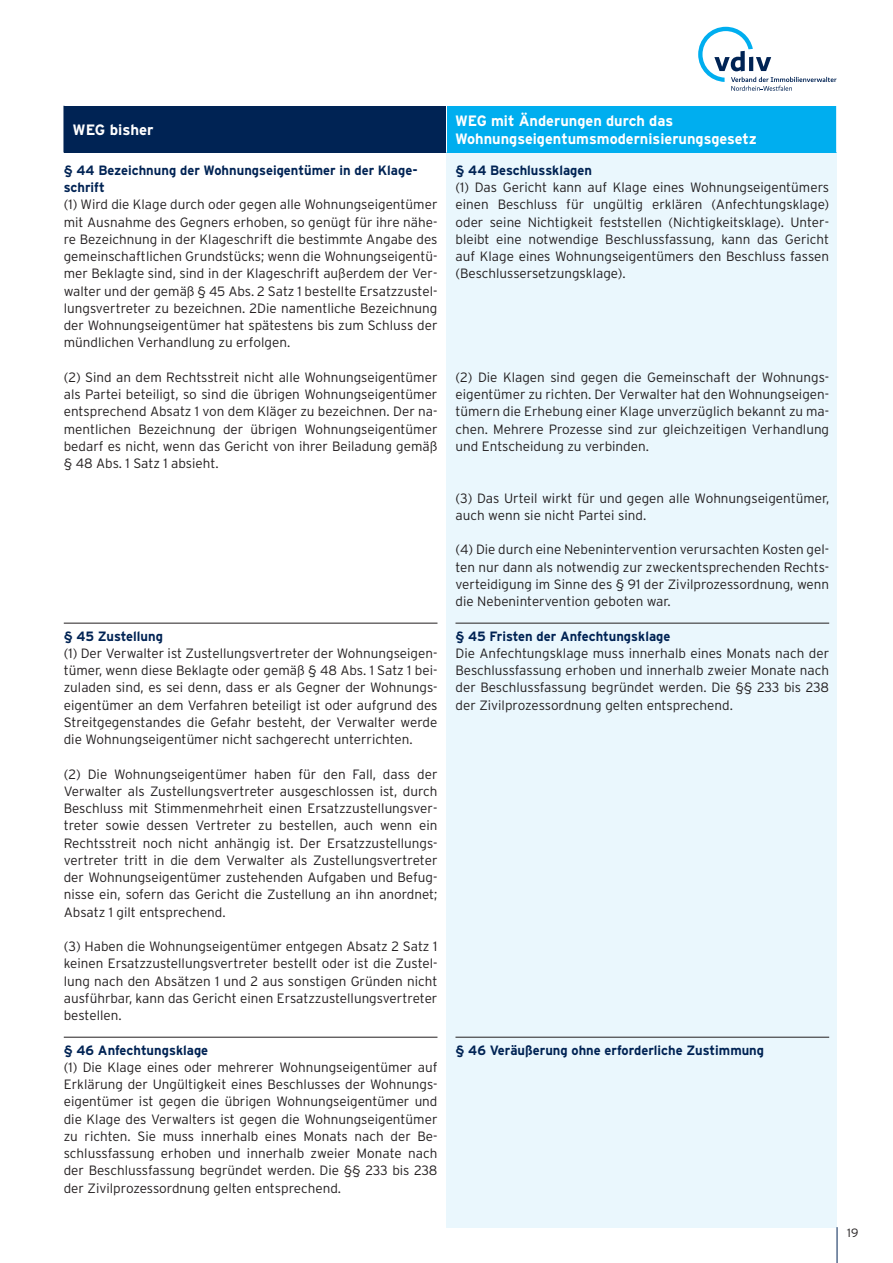
<style>
.page{position:relative;width:893px;height:1263px;background:#fff}
.page>*{position:absolute;margin:0;border:0;box-sizing:border-box;transform-origin:0 0}
.t1{font:700 15px/18px "Interstate";color:#fff}
.t2{font:300 13.5px/17.2px "Interstate";color:#231f20;text-align:justify}
.t3{font:700 13.5px/17.2px "Interstate";color:#002354;scale:.96 1}
.t4{font:300 12px "Interstate";color:#231f20}
</style>
<div class="page">
<div style="left:446px;top:141px;width:391px;height:1086px;background:#eaf7fd"></div>
<svg style="left:698px;top:27px;width:138px;height:64px"></svg>
<hr style="left:837px;top:1227px;width:1px;height:36px;background:#002354">
<div style="left:64px;top:106px;width:382px;height:47px;background:#002354"></div>
<div style="left:446px;top:106px;width:391px;height:47px;background:#00aeef"></div>
<hr style="left:446px;top:106px;width:1px;height:47px;background:#fff">
<hr style="left:836px;top:106px;width:1px;height:47px;background:#fff">
<hr style="left:64px;top:623px;width:373px;height:1px;background:#231f20">
<hr style="left:64px;top:1037px;width:373px;height:1px;background:#231f20">
<hr style="left:455px;top:623px;width:374px;height:1px;background:#231f20">
<hr style="left:455px;top:1037px;width:374px;height:1px;background:#231f20">
<p class="t1" style="left:72px;top:121px;width:83px">WEG bisher</p>
<p class="t1" style="left:455px;top:112px;width:303px">WEG mit Änderungen durch das<br>Wohnungseigentumsmodernisierungsgesetz</p>
<p class="t3" style="left:64px;top:161px;width:370px">§ 44 Bezeichnung der Wohnungseigentümer in der Klage&shy;schrift</p>
<p class="t2" style="left:64px;top:196px;width:375px">(1) Wird die Klage durch oder gegen alle Wohnungseigentümer mit Ausnahme des Gegners erhoben, so genügt für ihre nähe&shy;re Bezeichnung in der Klageschrift die bestimmte Angabe des gemeinschaftlichen Grundstücks; wenn die Wohnungseigentü&shy;mer Beklagte sind, sind in der Klageschrift außerdem der Ver&shy;walter und der gemäß § 45 Abs. 2 Satz 1 bestellte Ersatzzustel&shy;lungsvertreter zu bezeichnen. 2Die namentliche Bezeichnung der Wohnungseigentümer hat spätestens bis zum Schluss der mündlichen Verhandlung zu erfolgen.</p>
<p class="t2" style="left:64px;top:368px;width:375px">(2) Sind an dem Rechtsstreit nicht alle Wohnungseigentümer als Partei beteiligt, so sind die übrigen Wohnungseigentümer entsprechend Absatz 1 von dem Kläger zu bezeichnen. Der na&shy;mentlichen Bezeichnung der übrigen Wohnungseigentümer bedarf es nicht, wenn das Gericht von ihrer Beiladung gemäß § 48 Abs. 1 Satz 1 absieht.</p>
<p class="t3" style="left:455px;top:161px;width:144px">§ 44 Beschlussklagen</p>
<p class="t2" style="left:455px;top:179px;width:375px">(1) Das Gericht kann auf Klage eines Wohnungseigentümers einen Beschluss für ungültig erklären (Anfechtungsklage) oder seine Nichtigkeit feststellen (Nichtigkeitsklage). Unter&shy;bleibt eine notwendige Beschlussfassung, kann das Gericht auf Klage eines Wohnungseigentümers den Beschluss fassen (Beschlussersetzungsklage).</p>
<p class="t2" style="left:455px;top:368px;width:375px">(2) Die Klagen sind gegen die Gemeinschaft der Wohnungs&shy;eigentümer zu richten. Der Verwalter hat den Wohnungseigen&shy;tümern die Erhebung einer Klage unverzüglich bekannt zu ma&shy;chen. Mehrere Prozesse sind zur gleichzeitigen Verhandlung und Entscheidung zu verbinden.</p>
<p class="t2" style="left:455px;top:489px;width:375px">(3) Das Urteil wirkt für und gegen alle Wohnungseigentümer, auch wenn sie nicht Partei sind.</p>
<p class="t2" style="left:455px;top:541px;width:375px">(4) Die durch eine Nebenintervention verursachten Kosten gel&shy;ten nur dann als notwendig zur zweckentsprechenden Rechts&shy;verteidigung im Sinne des § 91 der Zivilprozessordnung, wenn die Nebenintervention geboten war.</p>
<p class="t3" style="left:455px;top:627px;width:225px">§ 45 Fristen der Anfechtungsklage</p>
<p class="t2" style="left:455px;top:644px;width:375px">Die Anfechtungsklage muss innerhalb eines Monats nach der Beschlussfassung erhoben und innerhalb zweier Monate nach der Beschlussfassung begründet werden. Die §§ 233 bis 238 der Zivilprozessordnung gelten entsprechend.</p>
<p class="t3" style="left:64px;top:627px;width:105px">§ 45 Zustellung</p>
<p class="t2" style="left:64px;top:644px;width:375px">(1) Der Verwalter ist Zustellungsvertreter der Wohnungseigen&shy;tümer, wenn diese Beklagte oder gemäß § 48 Abs. 1 Satz 1 bei&shy;zuladen sind, es sei denn, dass er als Gegner der Wohnungs&shy;eigentümer an dem Verfahren beteiligt ist oder aufgrund des Streitgegenstandes die Gefahr besteht, der Verwalter werde die Wohnungseigentümer nicht sachgerecht unterrichten.</p>
<p class="t2" style="left:64px;top:765px;width:375px">(2) Die Wohnungseigentümer haben für den Fall, dass der Verwalter als Zustellungsvertreter ausgeschlossen ist, durch Beschluss mit Stimmenmehrheit einen Ersatzzustellungsver&shy;treter sowie dessen Vertreter zu bestellen, auch wenn ein Rechtsstreit noch nicht anhängig ist. Der Ersatzzustellungs&shy;vertreter tritt in die dem Verwalter als Zustellungsvertreter der Wohnungseigentümer zustehenden Aufgaben und Befug&shy;nisse ein, sofern das Gericht die Zustellung an ihn anordnet; Absatz 1 gilt entsprechend.</p>
<p class="t2" style="left:64px;top:938px;width:375px">(3) Haben die Wohnungseigentümer entgegen Absatz 2 Satz 1 keinen Ersatzzustellungsvertreter bestellt oder ist die Zustel&shy;lung nach den Absätzen 1 und 2 aus sonstigen Gründen nicht ausführbar, kann das Gericht einen Ersatzzustellungsvertreter bestellen.</p>
<p class="t3" style="left:64px;top:1041px;width:152px">§ 46 Anfechtungsklage</p>
<p class="t2" style="left:64px;top:1058px;width:375px">(1) Die Klage eines oder mehrerer Wohnungseigentümer auf Erklärung der Ungültigkeit eines Beschlusses der Wohnungs&shy;eigentümer ist gegen die übrigen Wohnungseigentümer und die Klage des Verwalters ist gegen die Wohnungseigentümer zu richten. Sie muss innerhalb eines Monats nach der Be&shy;schlussfassung erhoben und innerhalb zweier Monate nach der Beschlussfassung begründet werden. Die §§ 233 bis 238 der Zivilprozessordnung gelten entsprechend.</p>
<p class="t3" style="left:455px;top:1041px;width:323px">§ 46 Veräußerung ohne erforderliche Zustimmung</p>
<p class="t4" style="left:847px;top:1226px;width:13px">19</p>
</div>
